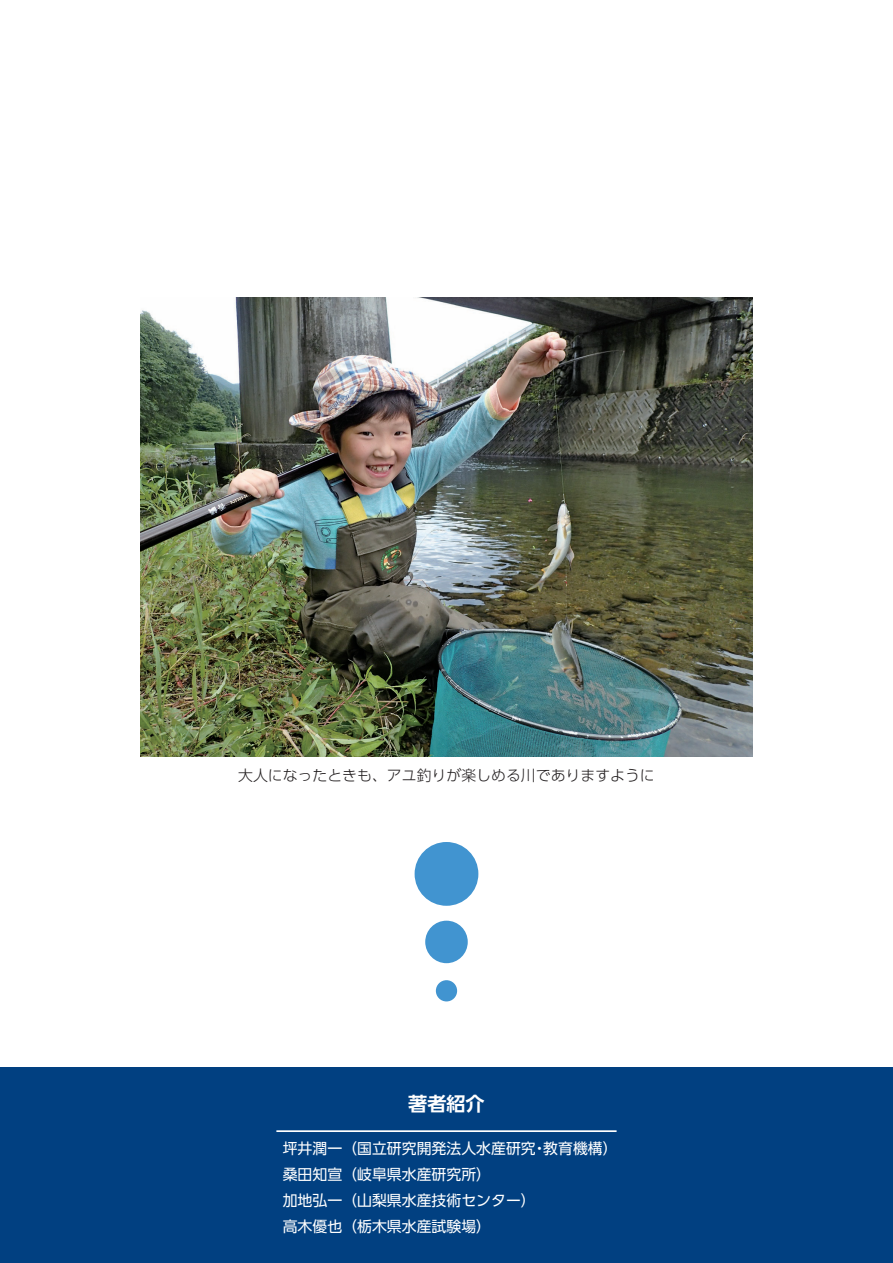
<style>
.page{position:relative;width:893px;height:1263px;background:#fff}
.page>*{position:absolute;margin:0;border:0;box-sizing:border-box;transform-origin:0 0}
.t1{font:700 19.2px "UD Shin Go Pro De";color:#fff}
.t2{font:14.85px/26.1px "UD Shin Go Pro";color:#fff}
.t3{font:300 14.85px "UD Shin Go Pro";color:#231f20}
</style>
<div class="page">
<img style="left:140px;top:298px;width:613px;height:459px">
<div style="left:0;top:1067px;width:893px;height:196px;background:#014081"></div>
<hr style="left:276px;top:1130px;width:341px;height:2px;background:#fff">
<div style="left:415px;top:842px;width:63px;height:64px;background:#4194d0;border-radius:50%"></div>
<div style="left:425px;top:921px;width:43px;height:42px;background:#4194d0;border-radius:50%"></div>
<div style="left:436px;top:980px;width:21px;height:21px;background:#4194d0;border-radius:50%"></div>
<p class="t3" style="left:238px;top:763px;width:418px">大人になったときも、アユ釣りが楽しめる川でありますように</p>
<p class="t1" style="left:408px;top:1088px;width:78px">著者紹介</p>
<p class="t2" style="left:283px;top:1135px;width:336px">坪井潤一（国立研究開発法人水産研究・教育機構）桑田知宣（岐阜県水産研究所）<br>加地弘一（山梨県水産技術センター）<br>高木優也（栃木県水産試験場）</p>
</div>
